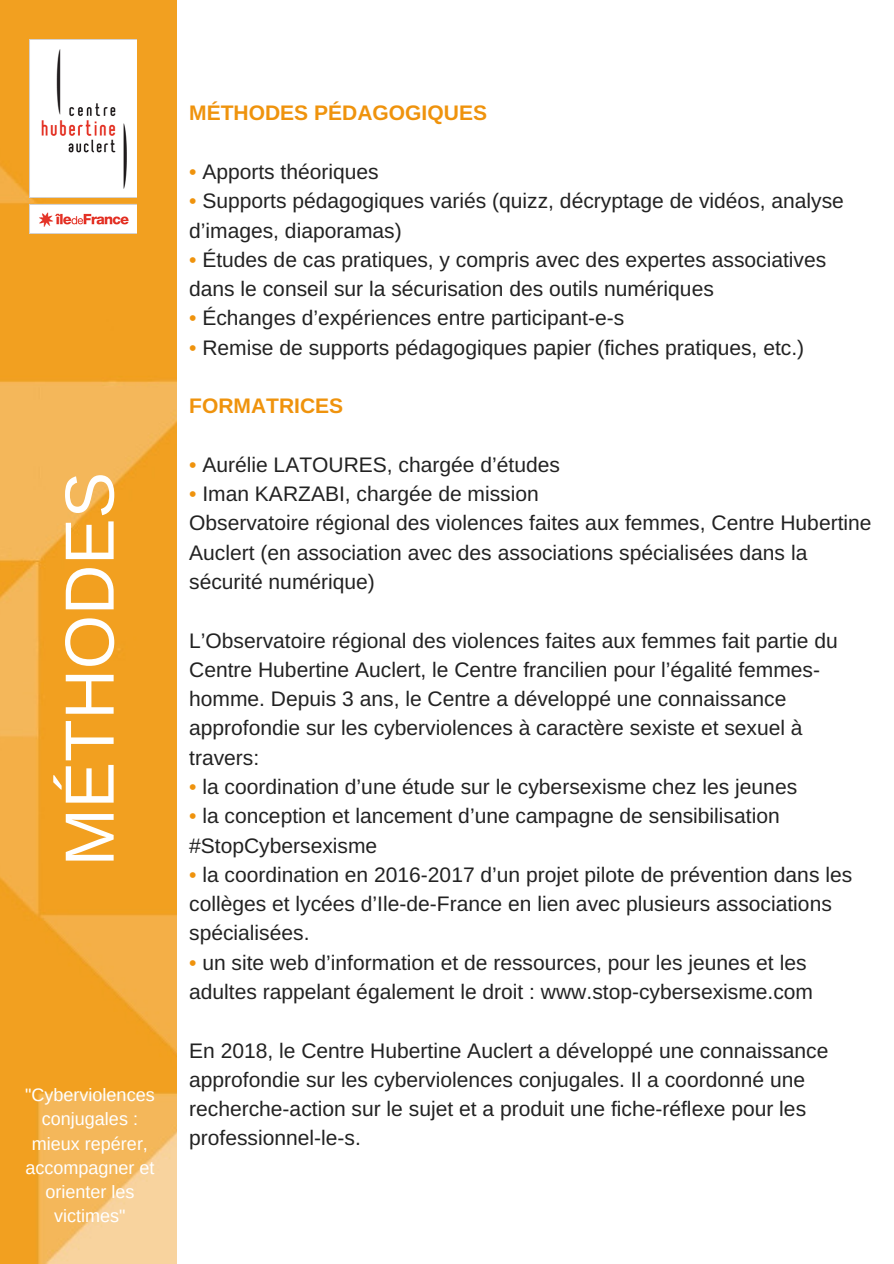
<style>
.page{position:relative;width:894px;height:1264px;background:#fff}
.page>*{position:absolute;margin:0;border:0;box-sizing:border-box;transform-origin:0 0}
.t1{font:69.6px "Arimo";color:#fff}
.t2{font:21px/29.2px "Arimo";color:#222}
.t3{font:700 21px "Arimo";color:#ef930d}
.t4{font:18px/24.2px "Arimo";color:#fff;text-align:center}
.s1{color:#ef930d}
</style>
<div class="page">
<img style="left:0;top:0;width:176px;height:1263px">
<img style="left:29px;top:39px;width:107px;height:195px">
<h1 class="t1" style="left:51px;top:866px;width:396px;rotate:-90deg">MÉTHODES</h1>
<p class="t4" style="left:25px;top:1082px;width:131px">"Cyberviolences conjugales : mieux repérer, accompagner et orienter les victimes"</p>
<p class="t3" style="left:189px;top:101px;width:299px">MÉTHODES PÉDAGOGIQUES</p>
<p class="t2" style="left:189px;top:157px;width:191px"><span class="s1">•</span> Apports théoriques</p>
<p class="t2" style="left:189px;top:186px;width:656px"><span class="s1">•</span> Supports pédagogiques variés (quizz, décryptage de vidéos, analyse d’images, diaporamas)</p>
<p class="t2" style="left:189px;top:245px;width:638px"><span class="s1">•</span> Études de cas pratiques, y compris avec des expertes associatives dans le conseil sur la sécurisation des outils numériques</p>
<p class="t2" style="left:189px;top:303px;width:436px"><span class="s1">•</span> Échanges d’expériences entre participant-e-s</p>
<p class="t2" style="left:189px;top:333px;width:616px"><span class="s1">•</span> Remise de supports pédagogiques papier (fiches pratiques, etc.)</p>
<p class="t3" style="left:189px;top:394px;width:156px">FORMATRICES</p>
<p class="t2" style="left:189px;top:450px;width:372px"><span class="s1">•</span> Aurélie LATOURES, chargée d’études</p>
<p class="t2" style="left:189px;top:479px;width:683px"><span class="s1">•</span> Iman KARZABI, chargée de mission<br>Observatoire régional des violences faites aux femmes, Centre Hubertine Auclert (en association avec des associations spécialisées dans la sécurité numérique)</p>
<p class="t2" style="left:189px;top:625px;width:650px">L’Observatoire régional des violences faites aux femmes fait partie du Centre Hubertine Auclert, le Centre francilien pour l’égalité femmes&shy;homme. Depuis 3 ans, le Centre a développé une connaissance approfondie sur les cyberviolences à caractère sexiste et sexuel à travers:</p>
<p class="t2" style="left:189px;top:772px;width:609px"><span class="s1">•</span> la coordination d’une étude sur le cybersexisme chez les jeunes</p>
<p class="t2" style="left:189px;top:801px;width:592px"><span class="s1">•</span> la conception et lancement d’une campagne de sensibilisation #StopCybersexisme</p>
<p class="t2" style="left:189px;top:860px;width:664px"><span class="s1">•</span> la coordination en 2016-2017 d’un projet pilote de prévention dans les collèges et lycées d’Ile-de-France en lien avec plusieurs associations spécialisées.</p>
<p class="t2" style="left:189px;top:947px;width:625px"><span class="s1">•</span> un site web d’information et de ressources, pour les jeunes et les adultes rappelant également le droit : www.stop-cybersexisme.com</p>
<p class="t2" style="left:189px;top:1035px;width:640px">En 2018, le Centre Hubertine Auclert a développé une connaissance approfondie sur les cyberviolences conjugales. Il a coordonné une recherche-action sur le sujet et a produit une fiche-réflexe pour les professionnel-le-s.</p>
</div>
